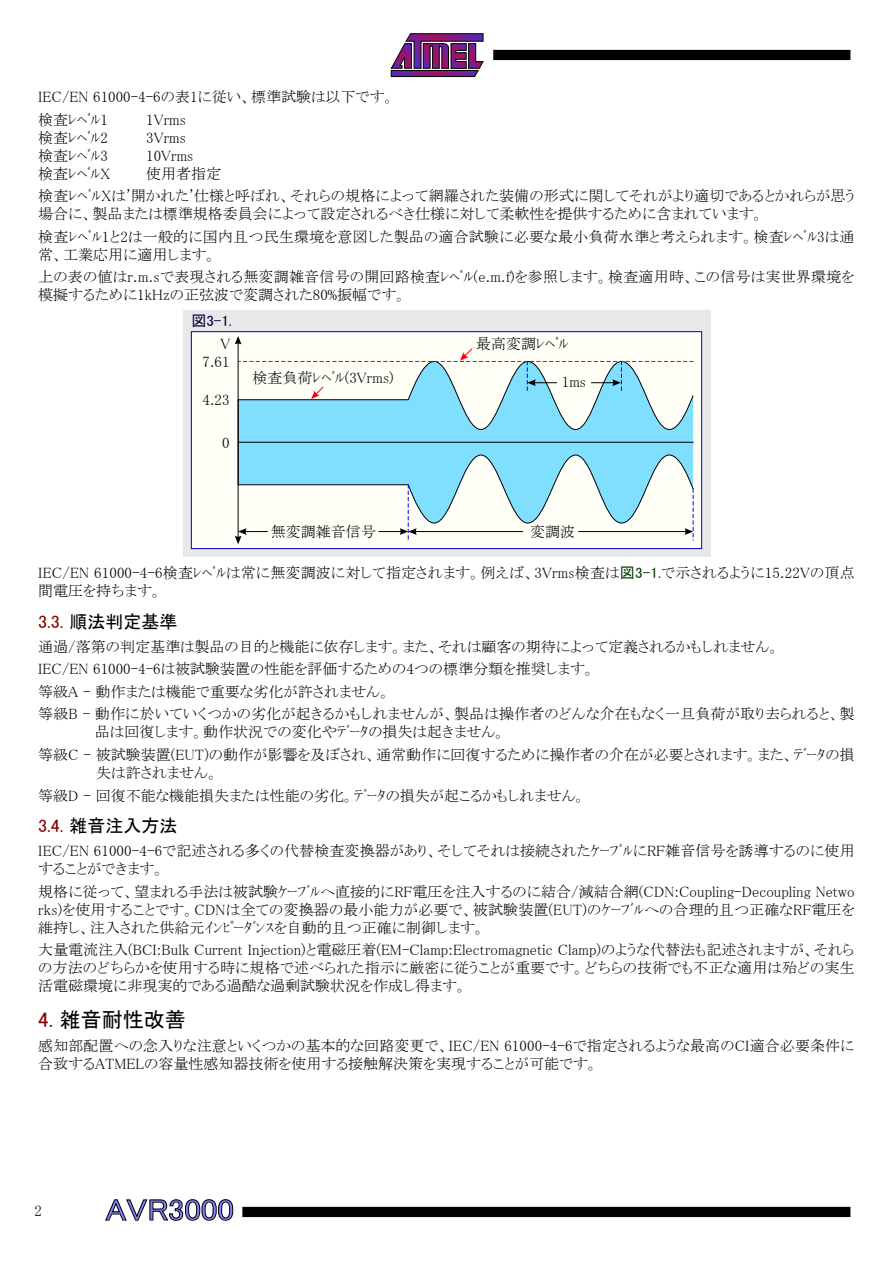
<style>
.page{position:relative;width:893px;height:1263px;background:#fff}
.page>*{position:absolute;margin:0;border:0;box-sizing:border-box;transform-origin:0 0}
.t1{font:30px "MS P Gothic";color:#8080ff;scale:1.1 1}
.t2{font:21px "MS P Gothic";color:#000}
.t3{font:18px "MS P Gothic";color:#000}
.t4{font:15px/22.5px "MS P Mincho";color:#000}
.t5{font:15px "MS P Gothic";color:#000040}
.s1{font-family:"MS P Gothic";color:#004000}
.s2{color:#800000}
</style>
<div class="page">
<svg style="left:390px;top:33px;width:94px;height:44px"></svg>
<div style="left:493px;top:50px;width:357px;height:10px;background:#000"></div>
<div style="left:242px;top:1207px;width:608px;height:10px;background:#000"></div>
<svg style="left:105px;top:1199px;width:128px;height:22px"></svg>
<div style="left:183px;top:310px;width:527px;height:247px;background:#e8e8e8"></div>
<div style="left:191px;top:332px;width:511px;height:217px;background:#fffff7"></div>
<div style="left:191px;top:331px;width:511px;height:218px;border:1px solid #0000c0"></div>
<svg style="left:237px;top:361px;width:457px;height:163px"></svg>
<hr style="left:238px;top:442px;width:455px;height:1px;background:#000">
<hr style="left:238px;top:340px;width:1px;height:200px;background:#000">
<svg style="left:235px;top:336px;width:458px;height:63px"></svg>
<svg style="left:235px;top:528px;width:33px;height:16px"></svg>
<hr style="left:412px;top:531px;width:111px;height:1px;background:#000">
<svg style="left:378px;top:485px;width:39px;height:55px"></svg>
<hr style="left:578px;top:531px;width:111px;height:1px;background:#000">
<svg style="left:685px;top:489px;width:9px;height:51px"></svg>
<p class="t4" style="left:38px;top:86px;width:358px">IEC/EN 61000-4-6の表1に従い、標準試験は以下です。検査ﾚﾍﾞﾙ1</p>
<p class="t4" style="left:146px;top:108px;width:41px">1Vrms</p>
<p class="t4" style="left:38px;top:126px;width:71px">検査ﾚﾍﾞﾙ2</p>
<p class="t4" style="left:146px;top:126px;width:41px">3Vrms</p>
<p class="t4" style="left:38px;top:144px;width:71px">検査ﾚﾍﾞﾙ3</p>
<p class="t4" style="left:146px;top:144px;width:49px">10Vrms</p>
<p class="t4" style="left:38px;top:162px;width:74px">検査ﾚﾍﾞﾙX</p>
<p class="t4" style="left:38px;top:162px;width:818px;text-indent:108px">使用者指定<br>検査ﾚﾍﾞﾙXは'開かれた'仕様と呼ばれ、それらの規格によって網羅された装備の形式に関してそれがより適切であるとかれらが思う</p>
<p class="t4" style="left:38px;top:203px;width:818px">場合に、製品または標準規格委員会によって設定されるべき仕様に対して柔軟性を提供するために含まれています。<br>検査ﾚﾍﾞﾙ1と2は一般的に国内且つ民生環境を意図した製品の適合試験に必要な最小負荷水準と考えられます。検査ﾚﾍﾞﾙ3は通</p>
<p class="t4" style="left:38px;top:243px;width:818px">常、工業応用に適用します。<br>上の表の値はr.m.sで表現される無変調雑音信号の開回路検査ﾚﾍﾞﾙ(e.m.f)を参照します。検査適用時、この信号は実世界環境を</p>
<p class="t4" style="left:38px;top:284px;width:370px">模擬するために1kHzの正弦波で変調された80%振幅です。</p>
<p class="t5" style="left:191px;top:314px;width:42px">図3-1.</p>
<p class="t4" style="left:220px;top:332px;width:11px">V</p>
<p class="t4" style="left:203px;top:350px;width:29px">7.61</p>
<p class="t4" style="left:203px;top:388px;width:29px">4.23</p>
<p class="t4" style="left:222px;top:431px;width:9px">0</p>
<p class="t4" style="left:253px;top:366px;width:143px">検査負荷ﾚﾍﾞﾙ(3Vrms)</p>
<p class="t4" style="left:476px;top:332px;width:94px">最高変調ﾚﾍﾞﾙ</p>
<p class="t4" style="left:562px;top:370px;width:26px">1ms</p>
<p class="t4" style="left:271px;top:520px;width:106px">無変調雑音信号</p>
<p class="t4" style="left:530px;top:520px;width:46px">変調波</p>
<p class="t4" style="left:38px;top:564px;width:818px;line-height:18px">IEC/EN 61000-4-6検査ﾚﾍﾞﾙは常に無変調波に対して指定されます。例えば、3Vrms検査は<span class="s1">図3-1.</span>で示されるように15.22Vの頂点間電圧を持ちます。</p>
<p class="t3" style="left:38px;top:612px;width:141px"><span class="s2">3.3.</span> 順法判定基準</p>
<p class="t4" style="left:38px;top:635px;width:818px">通過/落第の判定基準は製品の目的と機能に依存します。また、それは顧客の期待によって定義されるかもしれません。<br>IEC/EN 61000-4-6は被試験装置の性能を評価するための4つの標準分類を推奨します。<br>等級A - 動作または機能で重要な劣化が許されません。<br>等級B - 動作に於いていくつかの劣化が起きるかもしれませんが、製品は操作者のどんな介在もなく一旦負荷が取り去られると、製</p>
<p class="t4" style="left:38px;top:721px;width:818px;text-indent:57px">品は回復します。動作状況での変化やﾃﾞｰﾀの損失は起きません。<br>等級C - 被試験装置(EUT)の動作が影響を及ぼされ、通常動作に回復するために操作者の介在が必要とされます。また、ﾃﾞｰﾀの損</p>
<p class="t4" style="left:38px;top:761px;width:549px;text-indent:58px">失は許されません。<br>等級D - 回復不能な機能損失または性能の劣化。ﾃﾞｰﾀの損失が起こるかもしれません。</p>
<p class="t3" style="left:38px;top:816px;width:141px"><span class="s2">3.4.</span> 雑音注入方法</p>
<p class="t4" style="left:38px;top:841px;width:818px;line-height:18px">IEC/EN 61000-4-6で記述される多くの代替検査変換器があり、そしてそれは接続されたｹｰﾌﾞﾙにRF雑音信号を誘導するのに使用することができます。</p>
<p class="t4" style="left:38px;top:882px;width:818px;line-height:18px;text-align:justify">規格に従って、望まれる手法は被試験ｹｰﾌﾞﾙへ直接的にRF電圧を注入するのに結合/減結合網(CDN:Coupling-Decoupling Netwo rks)を使用することです。CDNは全ての変換器の最小能力が必要で、被試験装置(EUT)のｹｰﾌﾞﾙへの合理的且つ正確なRF電圧を維持し、注入された供給元ｲﾝﾋﾟｰﾀﾞﾝｽを自動的且つ正確に制御します。</p>
<p class="t4" style="left:38px;top:940px;width:818px;line-height:18px;text-align:justify">大量電流注入(BCI:Bulk Current Injection)と電磁圧着(EM-Clamp:Electromagnetic Clamp)のような代替法も記述されますが、それらの方法のどちらかを使用する時に規格で述べられた指示に厳密に従うことが重要です。どちらの技術でも不正な適用は殆どの実生活電磁環境に非現実的である過酷な過剰試験状況を作成し得ます。</p>
<h2 class="t2" style="left:38px;top:1009px;width:149px"><span class="s2">4.</span> 雑音耐性改善</h2>
<p class="t4" style="left:38px;top:1036px;width:818px;line-height:18px">感知部配置への念入りな注意といくつかの基本的な回路変更で、IEC/EN 61000-4-6で指定されるような最高のCI適合必要条件に合致するATMELの容量性感知器技術を使用する接触解決策を実現することが可能です。</p>
<p class="t4" style="left:35px;top:1199px;width:9px">2</p>
<h1 class="t1" style="left:105px;top:1195px;width:118px">AVR3000</h1>
</div>
